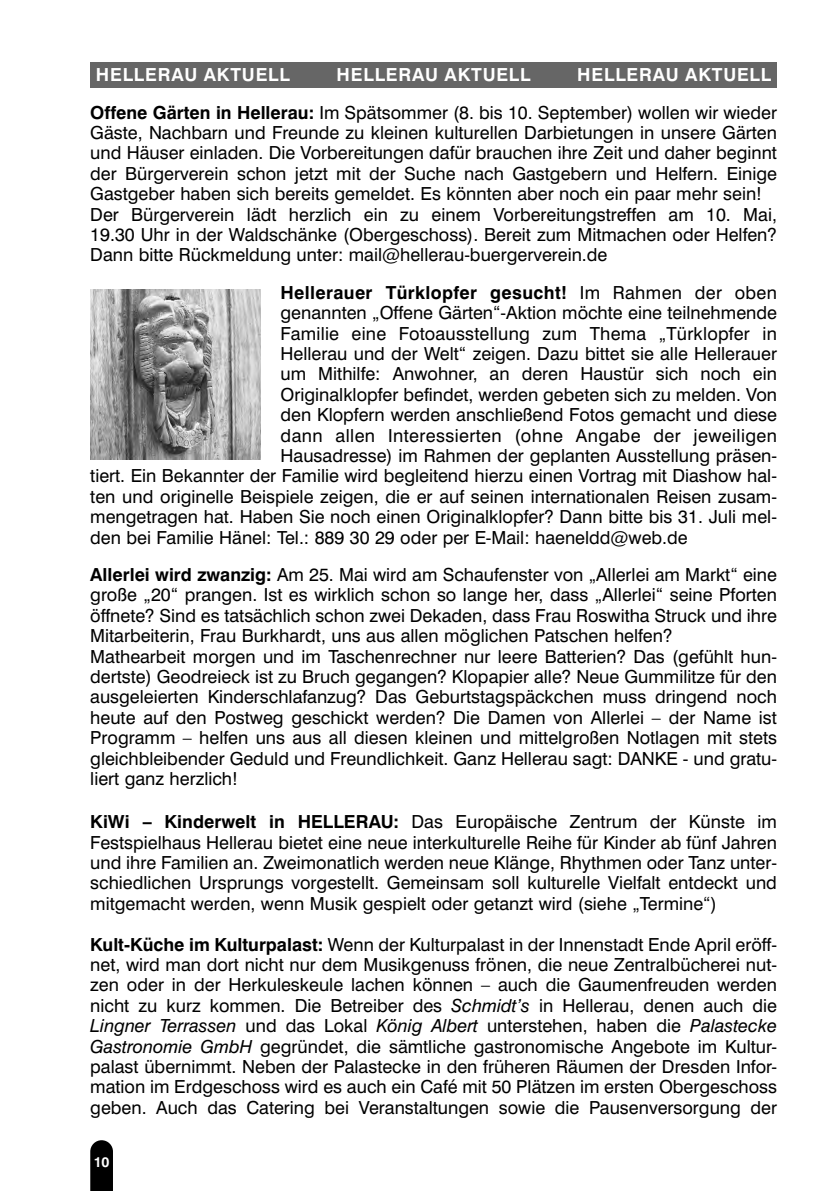
<style>
.page{position:relative;width:840px;height:1191px;background:#fff}
.page>*{position:absolute;margin:0;border:0;box-sizing:border-box;transform-origin:0 0}
.t1{font:18px/20.4px "Swiss 721 BT";color:#000}
.t2{font:18px "Swiss 721 BT";letter-spacing:.02em;color:#000}
.t3{font:700 18px "Swiss 721 BT";letter-spacing:.045em;color:#fff}
.t4{font:700 18px "Swiss 721 BT";letter-spacing:.02em;color:#000}
.t5{font:700 14px "Swiss 721 BT";color:#fff}
.s1{font-weight:700}
.s2{font-weight:400}
.s3{font-style:italic}
</style>
<div class="page">
<svg style="left:90px;top:1140px;width:23px;height:51px"></svg>
<div style="left:90px;top:63px;width:686px;height:25px;background:#666"></div>
<img style="left:90px;top:289px;width:170px;height:170px">
<p class="t3" style="left:96px;top:68px;width:195px">HELLERAU AKTUELL</p>
<p class="t3" style="left:336px;top:68px;width:195px">HELLERAU AKTUELL</p>
<p class="t3" style="left:577px;top:68px;width:195px">HELLERAU AKTUELL</p>
<p class="t1" style="left:90px;top:103px;width:687px"><span class="s1">Offene Gärten in Hellerau:</span> Im Spätsommer (8. bis 10. September) wollen wir wieder Gäste, Nachbarn und Freunde zu kleinen kulturellen Darbietungen in unsere Gärten und Häuser einladen. Die Vorbereitungen dafür brauchen ihre Zeit und daher beginnt der Bürgerverein schon jetzt mit der Suche nach Gastgebern und Helfern. Einige Gastgeber haben sich bereits gemeldet. Es könnten aber noch ein paar mehr sein!<br>Der Bürgerverein lädt herzlich ein zu einem Vorbereitungstreffen am 10. Mai, 19.30 Uhr in der Waldschänke (Obergeschoss). Bereit zum Mitmachen oder Helfen?<br>Dann bitte Rückmeldung unter: mail@hellerau-buergerverein.de</p>
<p class="t4" style="left:280px;top:285px;width:497px">Hellerauer Türklopfer gesucht! <span class="s2">Im Rahmen der oben</span></p>
<p class="t1" style="left:280px;top:304px;width:497px">genannten „Offene Gärten“-Aktion möchte eine teilnehmende</p>
<p class="t1" style="left:280px;top:324px;width:497px">Familie eine Fotoausstellung zum Thema „Türklopfer in</p>
<p class="t1" style="left:280px;top:345px;width:497px">Hellerau und der Welt“ zeigen. Dazu bittet sie alle Hellerauer</p>
<p class="t1" style="left:280px;top:365px;width:497px">um Mithilfe: Anwohner, an deren Haustür sich noch ein</p>
<p class="t1" style="left:280px;top:386px;width:497px">Originalklopfer befindet, werden gebeten sich zu melden. Von</p>
<p class="t1" style="left:280px;top:406px;width:497px">den Klopfern werden anschließend Fotos gemacht und diese</p>
<p class="t2" style="left:280px;top:428px;width:497px">dann allen Interessierten (ohne Angabe der jeweiligen</p>
<p class="t1" style="left:280px;top:447px;width:497px">Hausadresse) im Rahmen der geplanten Ausstellung präsen-</p>
<p class="t1" style="left:90px;top:467px;width:687px">tiert. Ein Bekannter der Familie wird begleitend hierzu einen Vortrag mit Diashow hal-</p>
<p class="t1" style="left:90px;top:488px;width:687px">ten und originelle Beispiele zeigen, die er auf seinen internationalen Reisen zusam-</p>
<p class="t1" style="left:90px;top:508px;width:687px">mengetragen hat. Haben Sie noch einen Originalklopfer? Dann bitte bis 31. Juli mel-</p>
<p class="t1" style="left:90px;top:528px;width:598px">den bei Familie Hänel: Tel.: 889 30 29 oder per E-Mail: haeneldd@web.de</p>
<p class="t1" style="left:90px;top:566px;width:688px"><span class="s1">Allerlei wird zwanzig:</span> Am 25. Mai wird am Schaufenster von „Allerlei am Markt“ eine große „20“ prangen. Ist es wirklich schon so lange her, dass „Allerlei“ seine Pforten öffnete? Sind es tatsächlich schon zwei Dekaden, dass Frau Roswitha Struck und ihre Mitarbeiterin, Frau Burkhardt, uns aus allen möglichen Patschen helfen?<br>Mathearbeit morgen und im Taschenrechner nur leere Batterien? Das (gefühlt hun&shy;dertste) Geodreieck ist zu Bruch gegangen? Klopapier alle? Neue Gummilitze für den ausgeleierten Kinderschlafanzug? Das Geburtstagspäckchen muss dringend noch heute auf den Postweg geschickt werden? Die Damen von Allerlei – der Name ist Programm – helfen uns aus all diesen kleinen und mittelgroßen Notlagen mit stets gleichbleibender Geduld und Freundlichkeit. Ganz Hellerau sagt: DANKE - und gratu&shy;liert ganz herzlich!</p>
<p class="t1" style="left:90px;top:813px;width:688px;text-align:justify"><span class="s1">KiWi – Kinderwelt in HELLERAU:</span> Das Europäische Zentrum der Künste im Festspielhaus Hellerau bietet eine neue interkulturelle Reihe für Kinder ab fünf Jahren und ihre Familien an. Zweimonatlich werden neue Klänge, Rhythmen oder Tanz unter&shy;schiedlichen Ursprungs vorgestellt. Gemeinsam soll kulturelle Vielfalt entdeckt und mitgemacht werden, wenn Musik gespielt oder getanzt wird (siehe „Termine“)</p>
<p class="t1" style="left:90px;top:935px;width:688px;text-align:justify"><span class="s1">Kult-Küche im Kulturpalast:</span> Wenn der Kulturpalast in der Innenstadt Ende April eröff&shy;net, wird man dort nicht nur dem Musikgenuss frönen, die neue Zentralbücherei nut&shy;zen oder in der Herkuleskeule lachen können – auch die Gaumenfreuden werden nicht zu kurz kommen. Die Betreiber des <span class="s3">Schmidt’s</span> in Hellerau, denen auch die <span class="s3">Lingner Terrassen</span> und das Lokal <span class="s3">König Albert</span> unterstehen, haben die <span class="s3">Palastecke Gastronomie GmbH</span> gegründet, die sämtliche gastronomische Angebote im Kultur&shy;palast übernimmt. Neben der Palastecke in den früheren Räumen der Dresden Infor&shy;mation im Erdgeschoss wird es auch ein Café mit 50 Plätzen im ersten Obergeschoss geben. Auch das Catering bei Veranstaltungen sowie die Pausenversorgung der</p>
<p class="t5" style="left:94px;top:1156px;width:17px">10</p>
</div>
